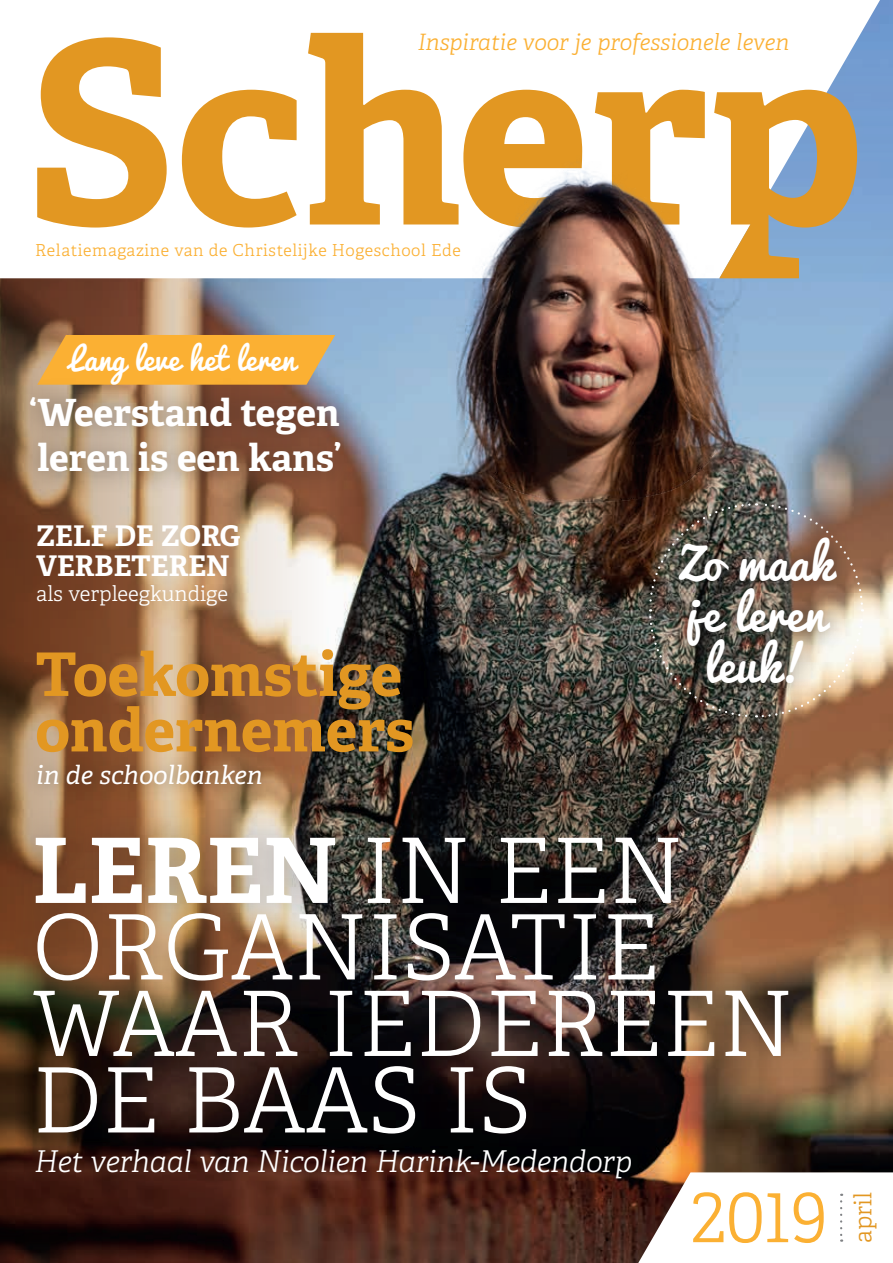
<style>
.page{position:relative;width:893px;height:1263px;background:#fff}
.page>*{position:absolute;margin:0;border:0;box-sizing:border-box;transform-origin:0 0}
.t1{font:300 90px/76.5px "Adelle";color:#fff}
.t2{font:300 71.55px "Adelle";color:#fbb033}
.t3{font:700 60px/55.5px "Adelle";color:#e29722}
.t4{font:46.8px/51.2px "Pacifico";color:#fff;text-align:center}
.t5{font:700 37.5px/45px "Adelle";color:#fff}
.t6{font:30.3px "Pacifico";color:#fff}
.t7{font:italic 300 30px "Adelle";letter-spacing:-.01em;color:#fff}
.t8{font:700 28.5px/30px "Adelle";color:#fff}
.t9{font:italic 25.5px "Adelle";color:#fff}
.t10{font:300 24px "Adelle";color:#e29722}
.t11{font:italic 300 22.5px "Adelle";color:#fbb033}
.t12{font:300 21px "Adelle";color:#fff}
.t13{font:300 16.5px "Adelle";letter-spacing:.04em;color:#fbb033}
.s1{font-weight:700}
</style>
<div class="page">
<img style="left:0;top:0;width:893px;height:1263px">
<svg style="left:0;top:0;width:880px;height:278px"></svg>
<svg style="left:463px;top:90px;width:394px;height:188px;fill:#e29722"></svg>
<svg style="left:37px;top:33px;width:422px;height:195px"></svg>
<svg style="left:638px;top:1172px;width:255px;height:91px"></svg>
<img style="left:648px;top:502px;width:216px;height:217px">
<svg style="left:37px;top:335px;width:298px;height:40px;background:#f2ae3c"></svg>
<img style="left:431px;top:146px;width:322px;height:446px">
<div style="left:659px;top:518px;width:197px;height:186px;background:#231f20;opacity:.75"></div>
<div style="left:8px;top:375px;width:354px;height:119px;background:#231f20;opacity:.5"></div>
<div style="left:4px;top:805px;width:813px;height:361px;background:#231f20;opacity:.4"></div>
<div style="left:25px;top:751px;width:250px;height:47px;background:#231f20;opacity:.35"></div>
<h3 class="t11" style="left:418px;top:28px;width:373px">Inspiratie voor je professionele leven</h3>
<p class="t13" style="left:35px;top:241px;width:427px">Relatiemagazine van de Christelijke Hogeschool Ede</p>
<h3 class="t6" style="left:70px;top:343px;width:227px">Lang leve het leren</h3>
<h3 class="t5" style="left:29px;top:390px;width:314px">‘Weerstand tegen leren is een kans’</h3>
<h3 class="t8" style="left:36px;top:521px;width:206px">ZELF DE ZORG<br>VERBETEREN</h3>
<p class="t12" style="left:36px;top:581px;width:193px">als verpleegkundige</p>
<h3 class="t3" style="left:35px;top:647px;width:380px">Toekomstige ondernemers</h3>
<h3 class="t9" style="left:36px;top:759px;width:228px">in de schoolbanken</h3>
<h3 class="t4" style="left:680px;top:539px;width:154px">Zo maak je leren leuk!</h3>
<h1 class="t1" style="left:32px;top:834px;width:763px"><span class="s1">LEREN</span> IN EEN<br>ORGANISATIE<br>WAAR IEDEREEN<br>DE BAAS IS</h1>
<h3 class="t7" style="left:34px;top:1143px;width:599px">Het verhaal van Nicolien Harink-Medendorp</h3>
<h2 class="t2" style="left:691px;top:1173px;width:139px">2019</h2>
<h3 class="t10" style="left:848px;top:1243px;width:53px;rotate:-90deg">april</h3>
</div>
